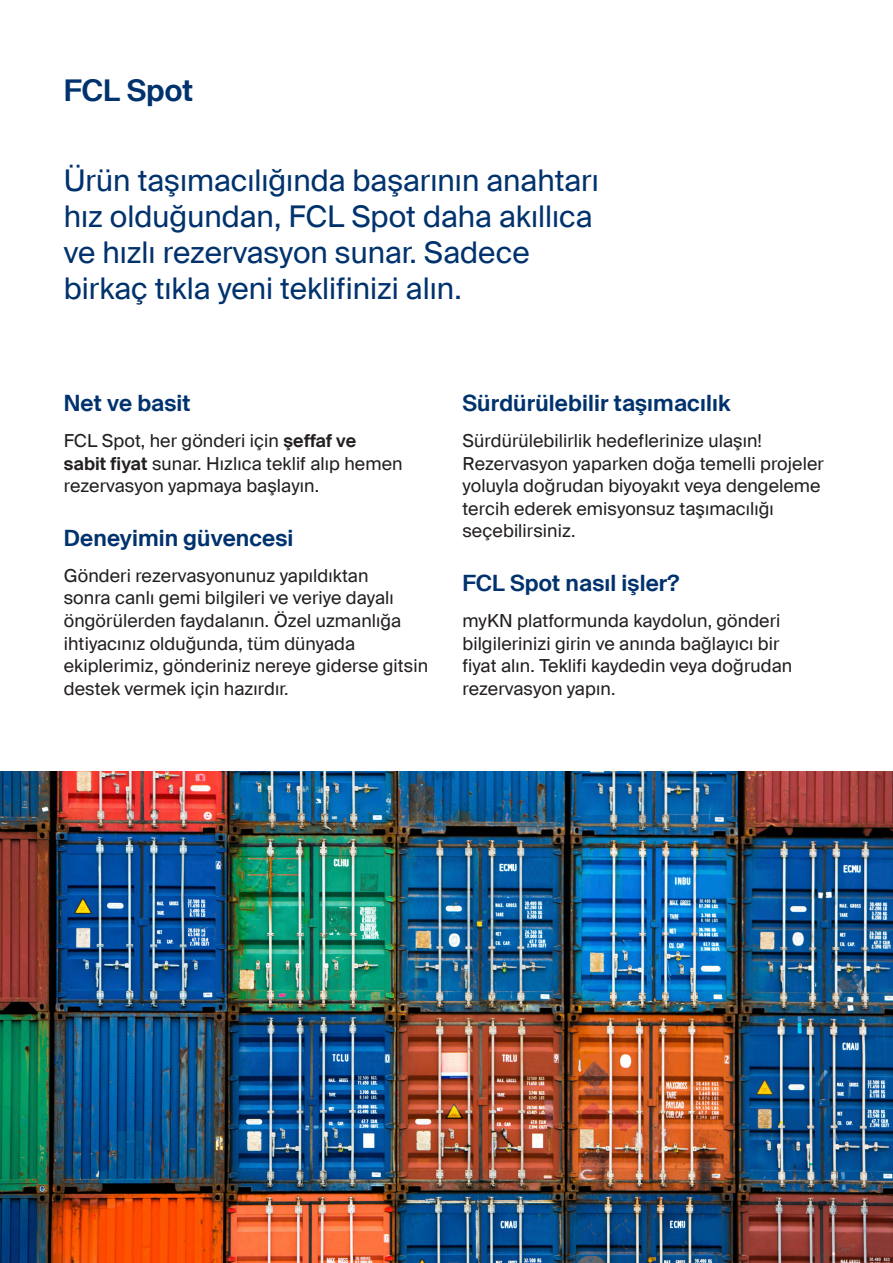
<style>
.page{position:relative;width:893px;height:1263px;background:#fff}
.page>*{position:absolute;margin:0;border:0;box-sizing:border-box;transform-origin:0 0}
.x___20pt{font:30px/36px "Suisse Intl";color:#00326d}
.x___20pt-2{font:600 30px "Suisse Intl";color:#00326d}
.x___15pt{font:600 22.5px "Suisse Intl";letter-spacing:.005em;color:#00326d}
._1_5_x___12pt{font:600 22.5px "Suisse Intl";letter-spacing:.005em;color:#00326d}
._1_5_x___12pt-2{font:18px/22.5px "Suisse Intl";letter-spacing:.005em;color:#231f20}
.x___15pt-2{font:18px/22.5px "Suisse Intl";letter-spacing:.005em;color:#231f20}
.s1{font-weight:600}
</style>
<div class="page">
<img style="left:0;top:771px;width:893px;height:492px">
<p class="x___20pt-2" style="left:64px;top:73px;width:131px">FCL Spot</p>
<p class="x___20pt" style="left:64px;top:163px;width:537px">Ürün taşımacılığında başarının anahtarı hız olduğundan, FCL Spot daha akıllıca ve hızlı rezervasyon sunar. Sadece birkaç tıkla yeni teklifinizi alın.</p>
<p class="x___15pt" style="left:64px;top:390px;width:128px">Net ve basit</p>
<p class="_1_5_x___12pt-2" style="left:64px;top:430px;width:340px">FCL Spot, her gönderi için <span class="s1">şeffaf ve sabit fiyat</span> sunar. Hızlıca teklif alıp hemen rezervasyon yapmaya başlayın.</p>
<p class="x___15pt" style="left:64px;top:525px;width:231px">Deneyimin güvencesi</p>
<p class="_1_5_x___12pt-2" style="left:64px;top:564px;width:366px">Gönderi rezervasyonunuz yapıldıktan<br>sonra canlı gemi bilgileri ve veriye dayalı öngörülerden faydalanın. Özel uzmanlığa ihtiyacınız olduğunda, tüm dünyada ekiplerimiz, gönderiniz nereye giderse gitsin destek vermek için hazırdır.</p>
<p class="x___15pt" style="left:462px;top:390px;width:270px">Sürdürülebilir taşımacılık</p>
<p class="_1_5_x___12pt-2" style="left:462px;top:430px;width:363px">Sürdürülebilirlik hedeflerinize ulaşın!<br>Rezervasyon yaparken doğa temelli projeler yoluyla doğrudan biyoyakıt veya dengeleme tercih ederek emisyonsuz taşımacılığı seçebilirsiniz.</p>
<p class="_1_5_x___12pt" style="left:462px;top:570px;width:218px">FCL Spot nasıl işler?</p>
<p class="x___15pt-2" style="left:462px;top:609px;width:331px">myKN platformunda kaydolun, gönderi bilgilerinizi girin ve anında bağlayıcı bir fiyat alın. Teklifi kaydedin veya doğrudan rezervasyon yapın.</p>
</div>
